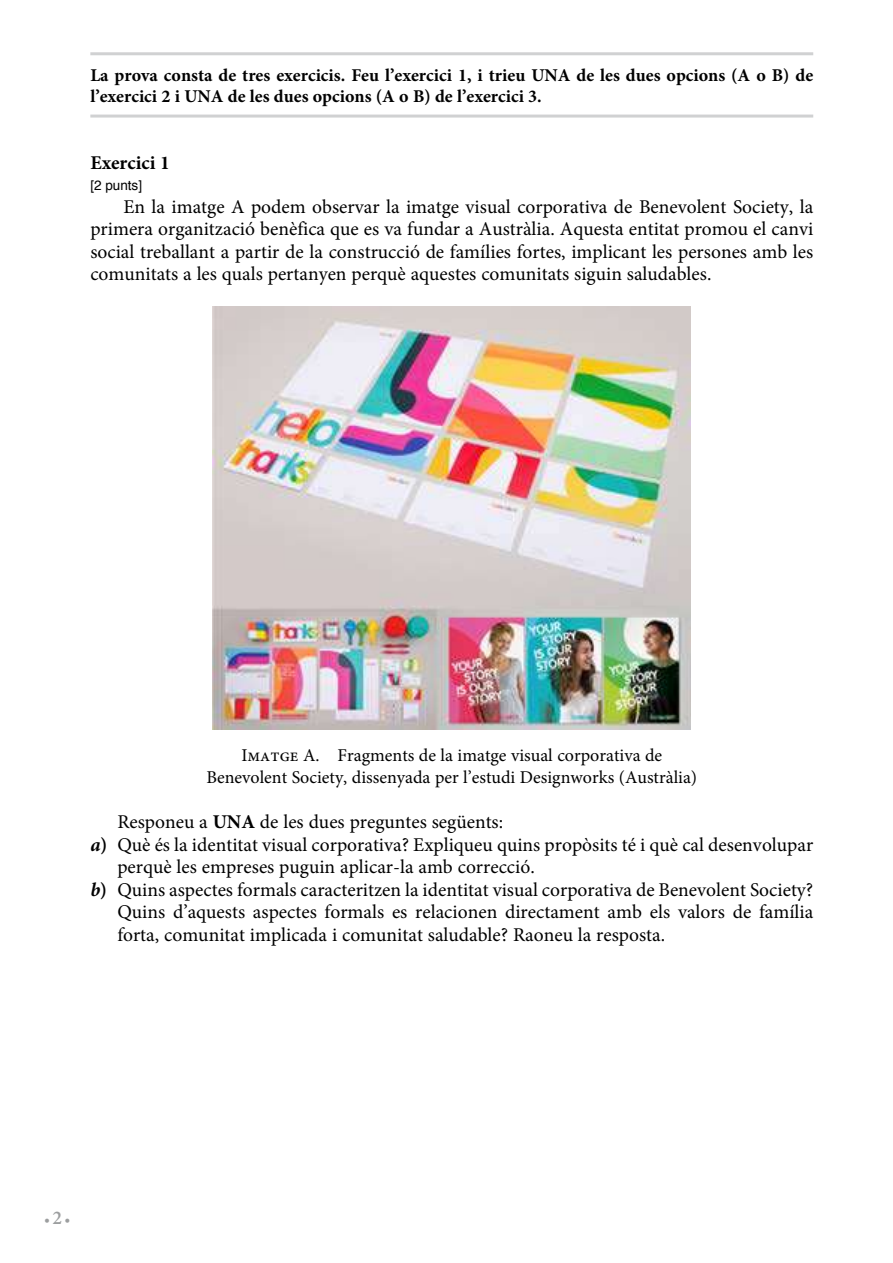
<style>
.page{position:relative;width:893px;height:1263px;background:#fff}
.page>*{position:absolute;margin:0;border:0;box-sizing:border-box;transform-origin:0 0}
.t1{font:19.5px/22.5px "Minion Pro";color:#000;text-align:justify}
.t2{font:700 19.5px "Minion Pro";color:#000}
.t3{font:700 18px/21px "Minion Pro";color:#000}
.t4{font:18px/22.5px "Minion Pro";color:#000;text-align:center}
.t5{font:600 15px "Minion Pro";color:#9c9e9f}
.t6{font:13.5px "Helvetica";color:#000}
.s1{font-weight:700}
.s2{font-weight:700;font-style:italic}
.s3{font-size:19.5px}
</style>
<div class="page">
<hr style="left:90px;top:52px;width:723px;height:3px;background:#d0d1d2">
<hr style="left:90px;top:115px;width:723px;height:3px;background:#d0d1d2">
<img style="left:212px;top:306px;width:479px;height:424px">
<p class="t3" style="left:90px;top:64px;width:724px">La prova consta de tres exercicis. Feu l’exercici 1, i trieu UNA de les dues opcions (A o B) de l’exercici 2 i UNA de les dues opcions (A o B) de l’exercici 3.</p>
<p class="t2" style="left:90px;top:149px;width:81px">Exercici 1</p>
<p class="t6" style="left:90px;top:175px;width:53px">[2 punts]</p>
<p class="t1" style="left:90px;top:195px;width:724px;text-indent:33px">En la imatge A podem observar la imatge visual corporativa de Benevolent Society, la primera organització benèfica que es va fundar a Austràlia. Aquesta entitat promou el canvi social treballant a partir de la construcció de famílies fortes, implicant les persones amb les comunitats a les quals pertanyen perquè aquestes comunitats siguin saludables.</p>
<p class="t4" style="left:206px;top:744px;width:492px">Imatge A. Fragments de la imatge visual corporativa de<br>Benevolent Society, dissenyada per l’estudi Designworks (Austràlia)</p>
<p class="t1" style="left:117px;top:811px;width:387px">Responeu a <span class="s1">UNA</span> de les dues preguntes següents:</p>
<p class="t1" style="left:90px;top:833px;width:724px"><span class="s2">a</span><span class="s1">)</span> Què és la identitat visual corporativa? Expliqueu quins propòsits té i què cal desenvolupar</p>
<p class="t1" style="left:117px;top:856px;width:419px">perquè les empreses puguin aplicar-la amb correcció.</p>
<p class="t1" style="left:90px;top:878px;width:724px"><span class="s2">b</span><span class="s1">)</span> Quins aspectes formals caracteritzen la identitat visual corporativa de Benevolent Society?</p>
<p class="t1" style="left:117px;top:901px;width:697px">Quins d’aquests aspectes formals es relacionen directament amb els valors de família</p>
<p class="t1" style="left:117px;top:923px;width:549px">forta, comunitat implicada i comunitat saludable? Raoneu la resposta.</p>
<p class="t5" style="left:44px;top:1209px;width:28px">• <span class="s3">2</span> •</p>
</div>
